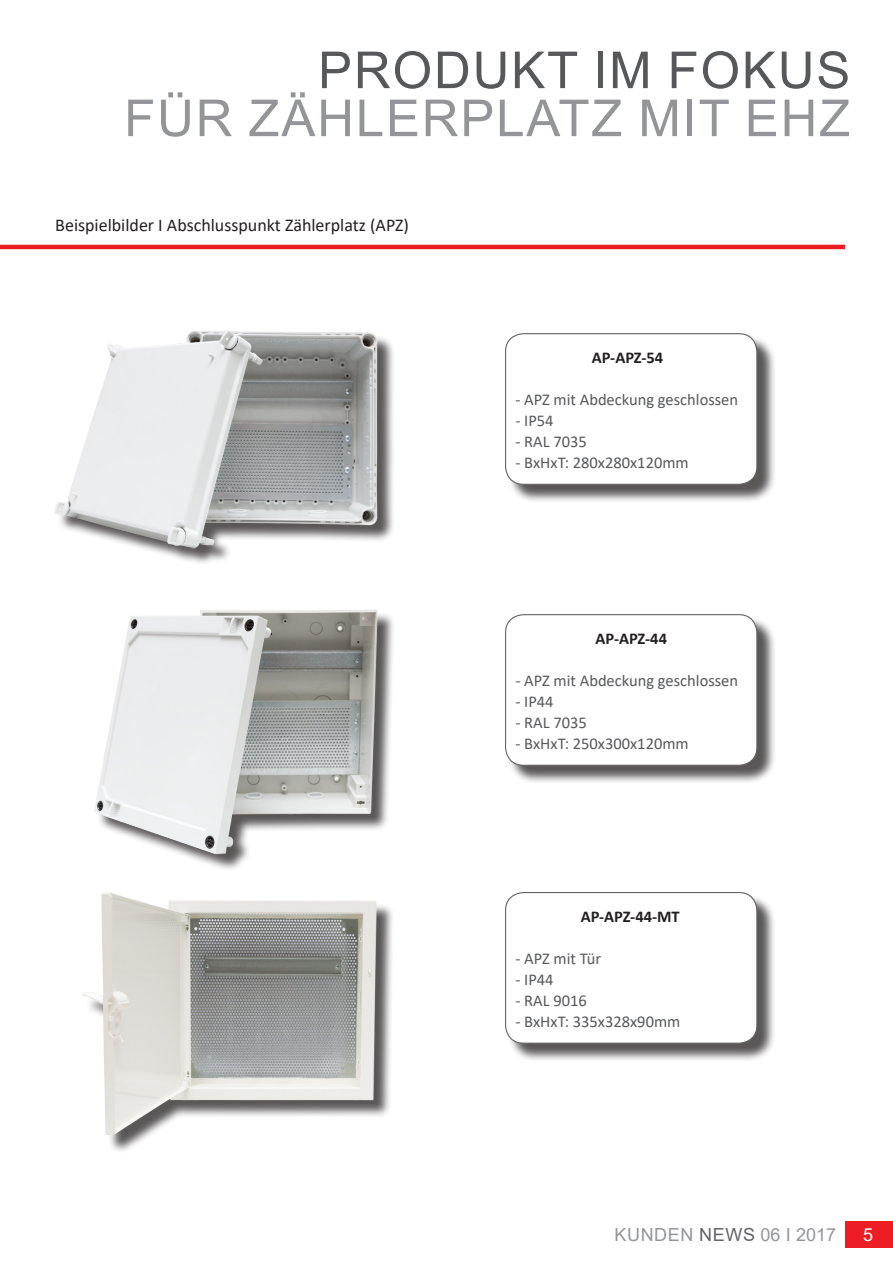
<style>
.page{position:relative;width:893px;height:1263px;background:#fff}
.page>*{position:absolute;margin:0;border:0;box-sizing:border-box;transform-origin:0 0}
.t1{font:51px "Arial";letter-spacing:.035em;color:#939598}
.t2{font:51px "Arial";letter-spacing:.035em;color:#57585a}
._10_pt_Basic_Paragra{font:18px "Calibri";color:#231f20}
.t3{font:18px "Arial";letter-spacing:.035em;color:#939598}
.t4{font:18px "Arial";color:#fff}
._10_pt_Basic_Paragra-2{font:16.5px "Calibri";color:#57585a}
._10_pt_Basic_Paragra-3{font:700 16.5px "Calibri";color:#231f20}
.s1{color:#636366}
</style>
<div class="page">
<hr style="left:0;top:245px;width:845px;height:4px;background:#ee1d23">
<img style="left:94px;top:610px;width:299px;height:258px">
<img style="left:55px;top:331px;width:338px;height:228px">
<img style="left:82px;top:892px;width:311px;height:254px">
<div style="left:507px;top:894px;width:269px;height:168px;background:#231f20;opacity:.75"></div>
<div style="left:506px;top:892px;width:251px;height:151px;background:#fff;border-radius:18px"></div>
<div style="left:505px;top:892px;width:252px;height:152px;border:1px solid #636366;border-radius:18px"></div>
<div style="left:507px;top:616px;width:269px;height:168px;background:#231f20;opacity:.75"></div>
<div style="left:506px;top:615px;width:251px;height:150px;background:#fff;border-radius:18px"></div>
<div style="left:505px;top:614px;width:252px;height:152px;border:1px solid #636366;border-radius:18px"></div>
<div style="left:507px;top:335px;width:269px;height:168px;background:#231f20;opacity:.75"></div>
<div style="left:506px;top:334px;width:251px;height:150px;background:#fff;border-radius:18px"></div>
<div style="left:505px;top:333px;width:252px;height:152px;border:1px solid #636366;border-radius:18px"></div>
<div style="left:845px;top:1221px;width:48px;height:26px;background:#ee1d23"></div>
<p class="t2" style="left:318px;top:35px;width:534px">PRODUKT IM FOKUS</p>
<p class="t1" style="left:124px;top:83px;width:728px">FÜR ZÄHLERPLATZ MIT EHZ</p>
<p class="_10_pt_Basic_Paragra" style="left:55px;top:212px;width:355px">Beispielbilder I Abschlusspunkt Zählerplatz (APZ)</p>
<p class="_10_pt_Basic_Paragra-3" style="left:592px;top:346px;width:73px">AP-APZ-54</p>
<p class="_10_pt_Basic_Paragra-2" style="left:515px;top:388px;width:224px">- APZ mit Abdeckung geschlossen</p>
<p class="_10_pt_Basic_Paragra-2" style="left:515px;top:409px;width:40px">- IP54</p>
<p class="_10_pt_Basic_Paragra-2" style="left:515px;top:430px;width:73px">- RAL 7035</p>
<p class="_10_pt_Basic_Paragra-2" style="left:515px;top:451px;width:175px">- BxHxT: 280x280x120mm</p>
<p class="_10_pt_Basic_Paragra-3" style="left:596px;top:627px;width:73px">AP-APZ-44</p>
<p class="_10_pt_Basic_Paragra-2" style="left:515px;top:669px;width:224px">- APZ mit Abdeckung geschlossen</p>
<p class="_10_pt_Basic_Paragra-2" style="left:515px;top:690px;width:40px">- IP44</p>
<p class="_10_pt_Basic_Paragra-2" style="left:515px;top:711px;width:73px">- RAL 7035</p>
<p class="_10_pt_Basic_Paragra-2" style="left:515px;top:732px;width:175px">- BxHxT: 250x300x120mm</p>
<p class="_10_pt_Basic_Paragra-3" style="left:581px;top:905px;width:101px">AP-APZ-44-MT</p>
<p class="_10_pt_Basic_Paragra-2" style="left:515px;top:947px;width:87px">- APZ mit Tür</p>
<p class="_10_pt_Basic_Paragra-2" style="left:515px;top:968px;width:40px">- IP44</p>
<p class="_10_pt_Basic_Paragra-2" style="left:515px;top:989px;width:73px">- RAL 9016</p>
<p class="_10_pt_Basic_Paragra-2" style="left:515px;top:1010px;width:166px">- BxHxT: 335x328x90mm</p>
<p class="t3" style="left:614px;top:1223px;width:223px">KUNDEN <span class="s1">NEWS</span> 06 I 2017</p>
<p class="t4" style="left:863px;top:1222px;width:12px">5</p>
</div>
